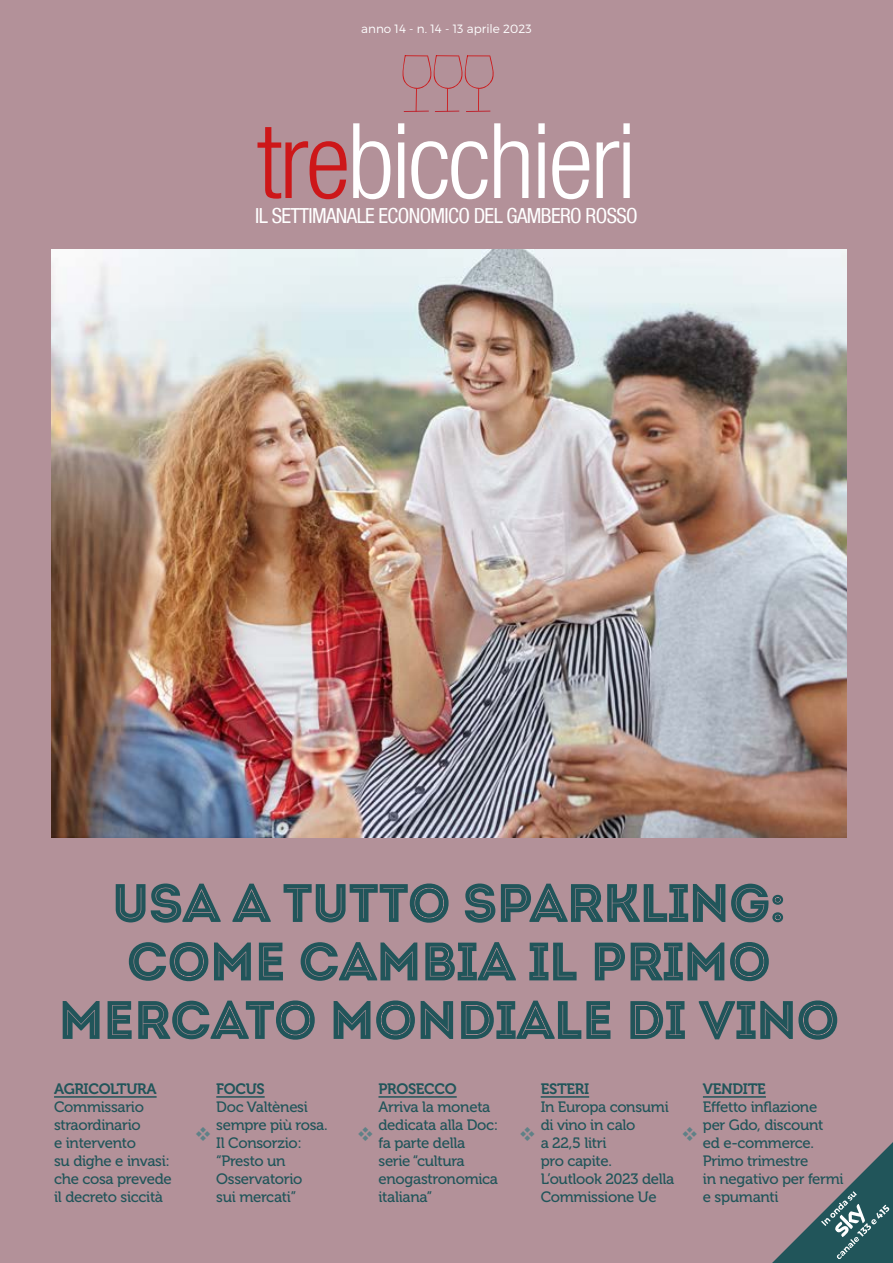
<style>
.page{position:relative;width:893px;height:1263px;background:#b39199}
.page>*{position:absolute;margin:0;border:0;box-sizing:border-box;transform-origin:0 0}
.t1{font:300 condensed 104.55px "Helvetica Neue LT Com";letter-spacing:-.025em;color:#fff}
.t2{font:54px/58.5px "Intro Inline";letter-spacing:-.03em;color:#21555a;text-align:center}
.t3{font:condensed 20.85px "Helvetica Neue LT Com";letter-spacing:-.03em;color:#fff}
.t4{font:15px/18px "Museo 500";letter-spacing:-.02em;color:#21555a}
.t5{font:15px "Museo 700";letter-spacing:-.02em;color:#21555a}
.t6{font:300 12px "Montserrat";color:#fff}
.s1{color:#cd1719}
</style>
<div class="page">
<svg style="left:402px;top:55px;width:92px;height:57px"></svg>
<hr style="left:54px;top:1096px;width:103px;height:2px;background:#21555a">
<hr style="left:216px;top:1096px;width:49px;height:2px;background:#21555a">
<hr style="left:378px;top:1096px;width:79px;height:2px;background:#21555a">
<hr style="left:541px;top:1096px;width:48px;height:2px;background:#21555a">
<hr style="left:703px;top:1096px;width:63px;height:2px;background:#21555a">
<svg style="left:772px;top:1142px;width:121px;height:121px"></svg>
<img style="left:51px;top:249px;width:795px;height:589px">
<p class="t6" style="left:361px;top:21px;width:172px">anno 14 - n. 14 - 13 aprile 2023</p>
<h1 class="t1" style="left:257px;top:101px;width:381px"><span class="s1">tre</span>bicchieri</h1>
<h3 class="t3" style="left:255px;top:203px;width:384px">IL SETTIMANALE ECONOMICO DEL GAMBERO ROSSO</h3>
<h2 class="t2" style="left:58px;top:874px;width:783px">USA A TUTTO SPARKLING:<br>COME CAMBIA IL PRIMO<br>MERCATO MONDIALE DI VINO</h2>
<p class="t5" style="left:54px;top:1080px;width:104px">AGRICOLTURA</p>
<p class="t4" style="left:54px;top:1098px;width:119px">Commissario straordinario<br>e intervento<br>su dighe e invasi: che cosa prevede il decreto siccità</p>
<p class="t5" style="left:216px;top:1080px;width:50px">FOCUS</p>
<p class="t4" style="left:216px;top:1098px;width:113px">Doc Valtènesi sempre più rosa.<br>Il Consorzio: “Presto un<br>Osservatorio<br>sui mercati”</p>
<p class="t5" style="left:378px;top:1080px;width:80px">PROSECCO</p>
<p class="t4" style="left:378px;top:1098px;width:121px">Arriva la moneta dedicata alla Doc: fa parte della serie “cultura enogastronomica italiana”</p>
<p class="t5" style="left:541px;top:1080px;width:50px">ESTERI</p>
<p class="t4" style="left:541px;top:1098px;width:135px">In Europa consumi di vino in calo<br>a 22,5 litri<br>pro capite.<br>L’outlook 2023 della<br>Commissione Ue</p>
<p class="t5" style="left:703px;top:1080px;width:64px">VENDITE</p>
<p class="t4" style="left:703px;top:1098px;width:142px">Effetto inflazione<br>per Gdo, discount ed e-commerce.<br>Primo trimestre<br>in negativo per fermi e spumanti</p>
</div>
